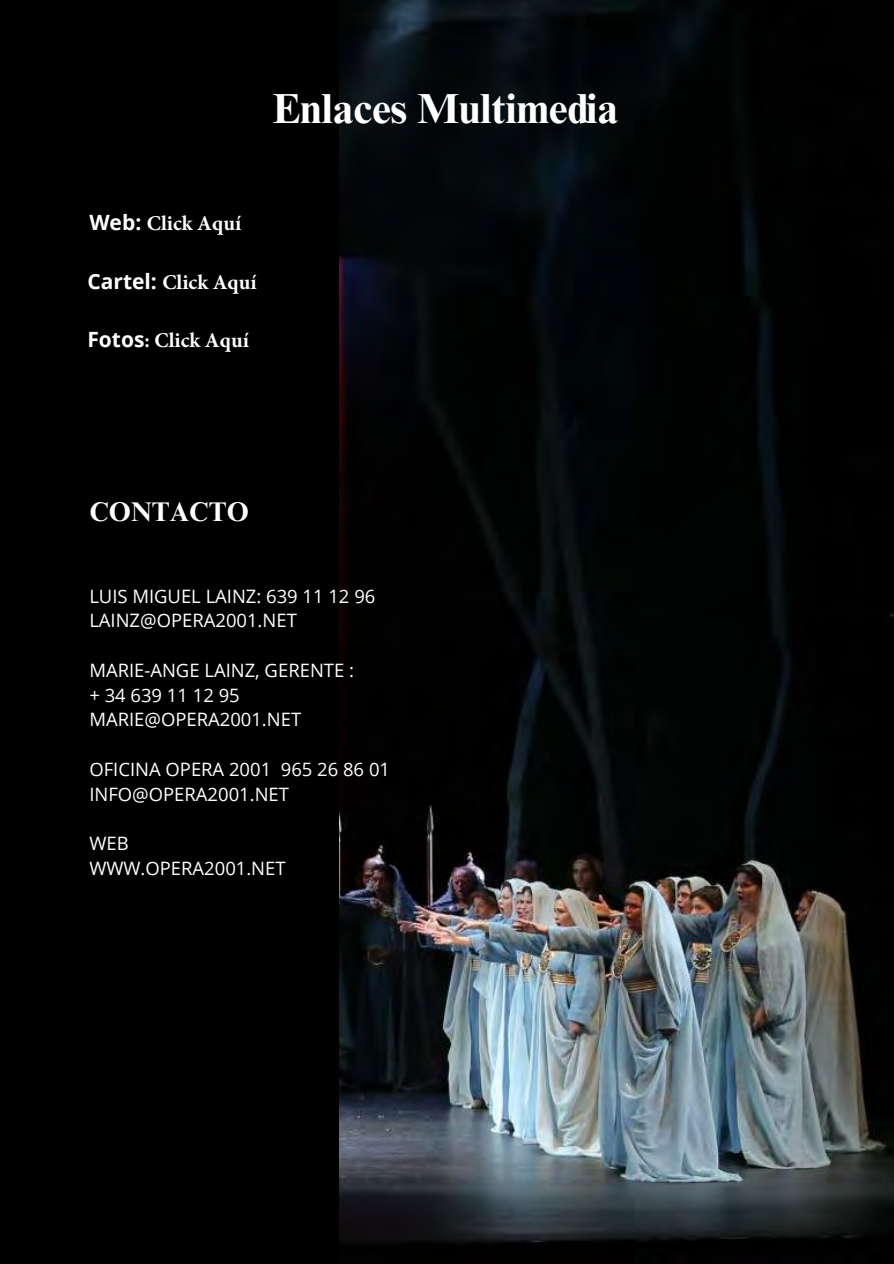
<style>
.page{position:relative;width:894px;height:1264px;background:#fff}
.page>*{position:absolute;margin:0;border:0;box-sizing:border-box;transform-origin:0 0}
.t1{font:700 42px "Times NRMT Pro";color:#fff}
.t2{font:700 27px "Times NRMT Pro";color:#fff}
.t3{font:700 21px "Minion Pro";color:#fff}
.t4{font:18.45px/24.8px "Open Sans";color:#fff}
.s1{font-family:"Open Sans"}
</style>
<div class="page">
<div style="left:0;top:0;width:893px;height:1263px;background:#000"></div>
<img style="left:340px;top:0;width:553px;height:1243px">
<h1 class="t1" style="left:272px;top:93px;width:347px">Enlaces Multimedia</h1>
<p class="t3" style="left:89px;top:208px;width:153px"><span class="s1">Web:</span> Click Aquí</p>
<p class="t3" style="left:87px;top:267px;width:171px"><span class="s1">Cartel:</span> Click Aquí</p>
<p class="t3" style="left:87px;top:325px;width:163px"><span class="s1">Fotos</span>: Click Aquí</p>
<h2 class="t2" style="left:89px;top:501px;width:161px">CONTACTO</h2>
<p class="t4" style="left:89px;top:583px;width:287px">LUIS MIGUEL LAINZ: 639 11 12 96<br>LAINZ@OPERA2001.NET</p>
<p class="t4" style="left:89px;top:657px;width:266px">MARIE-ANGE LAINZ, GERENTE : + 34 639 11 12 95<br>MARIE@OPERA2001.NET</p>
<p class="t4" style="left:89px;top:756px;width:302px">OFICINA OPERA 2001 965 26 86 01<br>INFO@OPERA2001.NET</p>
<p class="t4" style="left:89px;top:830px;width:198px">WEB<br>WWW.OPERA2001.NET</p>
</div>
